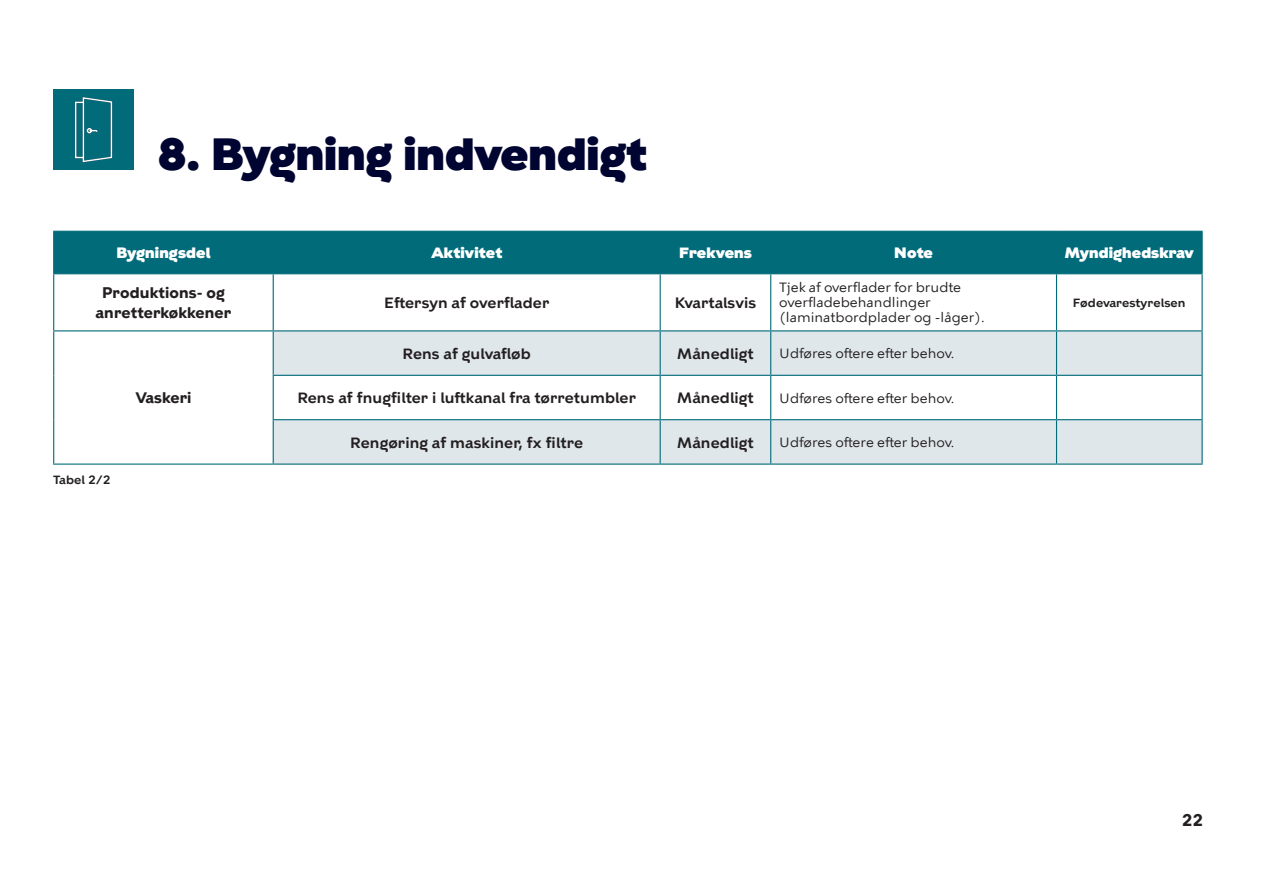
<style>
.page{position:relative;width:1263px;height:893px;background:#fff}
.page>*{position:absolute;margin:0;border:0;box-sizing:border-box;transform-origin:0 0}
.Stor_overskrift{font:900 45px "KBH";color:#000430}
.t1{font:700 16.5px "KBH";color:#231f20}
.Aktivitet{font:600 15px "KBH";letter-spacing:.01em;color:#231f20}
.Overskrift_tabel{font:900 15px "KBH";letter-spacing:.01em;color:#fff}
.Frekvens{font:600 15px "KBH";letter-spacing:.01em;color:#231f20}
.Bygningsdel{font:700 15px/19.5px "KBH";letter-spacing:.01em;color:#231f20;text-align:center}
.Note_tekst{font:13.5px/15px "KBH Tekst";color:#231f20}
.Myndighed{font:600 12px "KBH";letter-spacing:.01em;color:#231f20}
.Bygningsdel-2{font:600 12px "KBH";letter-spacing:.01em;color:#231f20}
</style>
<div class="page">
<div style="left:54px;top:232px;width:1147px;height:41px;background:#016b7a"></div>
<svg style="left:274px;top:331px;width:927px;height:133px;fill:#e0e7eb"></svg>
<hr style="left:53px;top:231px;width:220px;height:1px;background:#016b7a">
<hr style="left:53px;top:232px;width:1px;height:41px;background:#016b7a">
<hr style="left:273px;top:231px;width:387px;height:1px;background:#016b7a">
<hr style="left:273px;top:232px;width:1px;height:41px;background:#016b7a">
<hr style="left:660px;top:231px;width:111px;height:1px;background:#016b7a">
<hr style="left:660px;top:232px;width:1px;height:41px;background:#016b7a">
<hr style="left:771px;top:231px;width:285px;height:1px;background:#016b7a">
<hr style="left:770px;top:232px;width:1px;height:41px;background:#016b7a">
<hr style="left:1056px;top:231px;width:147px;height:1px;background:#016b7a">
<hr style="left:1056px;top:232px;width:1px;height:41px;background:#016b7a">
<hr style="left:1201px;top:232px;width:2px;height:41px;background:#016b7a">
<hr style="left:53px;top:273px;width:220px;height:1px;background:#016b7a">
<hr style="left:53px;top:274px;width:1px;height:56px;background:#016b7a">
<hr style="left:273px;top:273px;width:387px;height:1px;background:#016b7a">
<hr style="left:273px;top:274px;width:1px;height:56px;background:#016b7a">
<hr style="left:660px;top:273px;width:111px;height:1px;background:#016b7a">
<hr style="left:660px;top:274px;width:1px;height:56px;background:#016b7a">
<hr style="left:771px;top:273px;width:285px;height:1px;background:#016b7a">
<hr style="left:770px;top:274px;width:1px;height:56px;background:#016b7a">
<hr style="left:1056px;top:273px;width:147px;height:1px;background:#016b7a">
<hr style="left:1056px;top:274px;width:1px;height:56px;background:#016b7a">
<hr style="left:1201px;top:274px;width:2px;height:56px;background:#016b7a">
<hr style="left:53px;top:330px;width:220px;height:1px;background:#016b7a">
<hr style="left:53px;top:331px;width:1px;height:44px;background:#016b7a">
<hr style="left:53px;top:375px;width:1px;height:45px;background:#016b7a">
<hr style="left:53px;top:420px;width:1px;height:44px;background:#016b7a">
<hr style="left:53px;top:464px;width:220px;height:1px;background:#016b7a">
<hr style="left:273px;top:376px;width:1px;height:43px;background:#016b7a">
<hr style="left:660px;top:376px;width:1px;height:43px;background:#016b7a">
<hr style="left:770px;top:376px;width:1px;height:43px;background:#016b7a">
<hr style="left:1056px;top:376px;width:1px;height:43px;background:#016b7a">
<hr style="left:1201px;top:376px;width:2px;height:43px;background:#016b7a">
<hr style="left:1056px;top:330px;width:147px;height:1px;background:#016b7a">
<hr style="left:1201px;top:331px;width:2px;height:44px;background:#016b7a">
<hr style="left:1056px;top:375px;width:147px;height:1px;background:#016b7a">
<hr style="left:771px;top:330px;width:285px;height:1px;background:#016b7a">
<hr style="left:1056px;top:331px;width:1px;height:44px;background:#016b7a">
<hr style="left:771px;top:375px;width:285px;height:1px;background:#016b7a">
<hr style="left:660px;top:330px;width:111px;height:1px;background:#016b7a">
<hr style="left:770px;top:331px;width:1px;height:44px;background:#016b7a">
<hr style="left:660px;top:375px;width:111px;height:1px;background:#016b7a">
<hr style="left:273px;top:330px;width:387px;height:1px;background:#016b7a">
<hr style="left:273px;top:331px;width:1px;height:44px;background:#016b7a">
<hr style="left:660px;top:331px;width:1px;height:44px;background:#016b7a">
<hr style="left:273px;top:375px;width:387px;height:1px;background:#016b7a">
<hr style="left:273px;top:419px;width:387px;height:1px;background:#016b7a">
<hr style="left:273px;top:420px;width:1px;height:44px;background:#016b7a">
<hr style="left:273px;top:464px;width:387px;height:1px;background:#016b7a">
<hr style="left:660px;top:419px;width:111px;height:1px;background:#016b7a">
<hr style="left:660px;top:420px;width:1px;height:44px;background:#016b7a">
<hr style="left:660px;top:464px;width:111px;height:1px;background:#016b7a">
<hr style="left:771px;top:419px;width:285px;height:1px;background:#016b7a">
<hr style="left:770px;top:420px;width:1px;height:44px;background:#016b7a">
<hr style="left:771px;top:464px;width:285px;height:1px;background:#016b7a">
<hr style="left:1056px;top:419px;width:147px;height:1px;background:#016b7a">
<hr style="left:1056px;top:420px;width:1px;height:44px;background:#016b7a">
<hr style="left:1201px;top:420px;width:2px;height:44px;background:#016b7a">
<hr style="left:1056px;top:464px;width:147px;height:1px;background:#016b7a">
<div style="left:53px;top:89px;width:81px;height:81px;background:#016b7a"></div>
<svg style="left:75px;top:97px;width:38px;height:66px"></svg>
<p class="Stor_overskrift" style="left:157px;top:127px;width:491px">8. Bygning indvendigt</p>
<p class="Overskrift_tabel" style="left:117px;top:244px;width:95px">Bygningsdel</p>
<p class="Overskrift_tabel" style="left:431px;top:244px;width:73px">Aktivitet</p>
<p class="Overskrift_tabel" style="left:679px;top:244px;width:74px">Frekvens</p>
<p class="Overskrift_tabel" style="left:894px;top:244px;width:40px">Note</p>
<p class="Overskrift_tabel" style="left:1065px;top:244px;width:131px">Myndighedskrav</p>
<p class="Bygningsdel" style="left:96px;top:283px;width:137px">Produktions- og anretterkøkkener</p>
<p class="Aktivitet" style="left:384px;top:293px;width:167px">Eftersyn af overflader</p>
<p class="Frekvens" style="left:675px;top:293px;width:83px">Kvartalsvis</p>
<p class="Note_tekst" style="left:779px;top:280px;width:207px">Tjek af overflader for brudte overfladebehandlinger (laminatbordplader og -låger).</p>
<p class="Myndighed" style="left:1073px;top:295px;width:114px">Fødevarestyrelsen</p>
<p class="Bygningsdel" style="left:135px;top:388px;width:58px">Vaskeri</p>
<p class="Bygningsdel-2" style="left:53px;top:473px;width:59px">Tabel 2/2</p>
<p class="Aktivitet" style="left:403px;top:344px;width:130px">Rens af gulvafløb</p>
<p class="Frekvens" style="left:677px;top:344px;width:78px">Månedligt</p>
<p class="Note_tekst" style="left:779px;top:346px;width:177px">Udføres oftere efter behov.</p>
<p class="Aktivitet" style="left:297px;top:389px;width:340px">Rens af fnugfilter i luftkanal fra tørretumbler</p>
<p class="Frekvens" style="left:677px;top:389px;width:78px">Månedligt</p>
<p class="Note_tekst" style="left:779px;top:390px;width:177px">Udføres oftere efter behov.</p>
<p class="Aktivitet" style="left:350px;top:433px;width:234px">Rengøring af maskiner, fx filtre</p>
<p class="Frekvens" style="left:677px;top:433px;width:78px">Månedligt</p>
<p class="Note_tekst" style="left:779px;top:435px;width:177px">Udføres oftere efter behov.</p>
<p class="t1" style="left:1182px;top:810px;width:23px">22</p>
</div>
